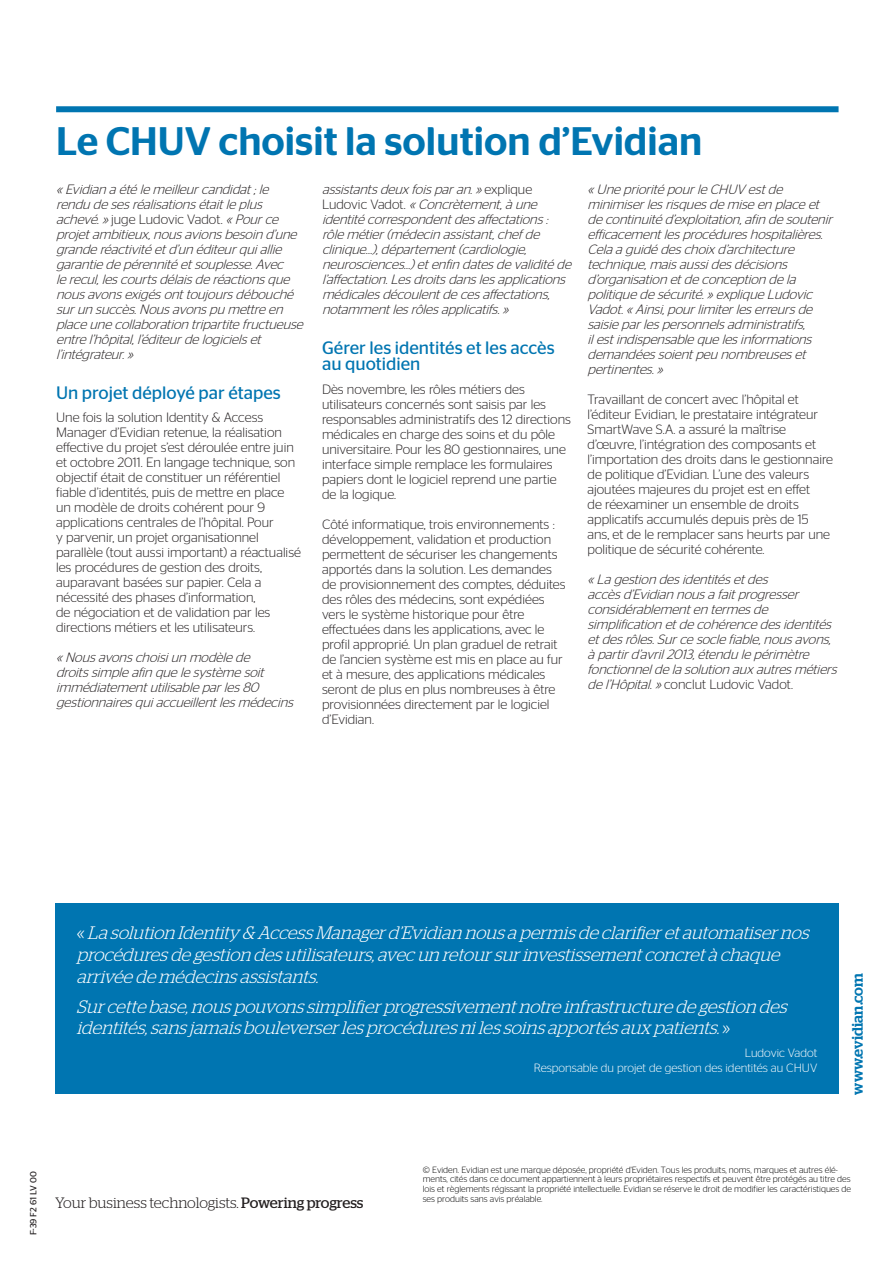
<style>
.page{position:relative;width:893px;height:1263px;background:#fff}
.page>*{position:absolute;margin:0;border:0;box-sizing:border-box;transform-origin:0 0}
.t1{font:500 39.75px "Stag Sans";color:#0075b1}
.Pullout___line_18pt{font:italic 300 18px/21.6px "Stag";color:#fff}
.t2{font:18px/16.5px "Stag Sans";color:#0075b1}
.t3{font:300 15px "Stag";color:#231f20}
.Body_Copy_Bold_Para{font:500 15px "Stag";color:#0075b1}
.Body_Copy_Bold_Para-2{font:300 13.5px/15px "Stag Sans";color:#231f20}
.Body_Copy_Bold_Para-3{font:italic 300 13.5px/15px "Stag Sans";color:#231f20}
.Pullout___line_18pt-2{font:300 12px/14.4px "Stag Sans";color:#fff;text-align:right}
.t4{font:300 9px/9.6px "Stag Sans";color:#000}
.t5{font:9px "Stag Sans";color:#231f20}
.s1{font-style:normal}
.s2{font-weight:400}
</style>
<div class="page">
<div style="left:56px;top:106px;width:782px;height:6px;background:#0075b1"></div>
<div style="left:55px;top:904px;width:783px;height:190px;background:#0075b1"></div>
<p class="t1" style="left:56px;top:118px;width:648px">Le CHUV choisit la solution d’Evidian</p>
<p class="Body_Copy_Bold_Para-3" style="left:56px;top:182px;width:252px">«Evidian aétélemeilleurcandidat ;le rendu desesréalisationsétaitleplus achevé.»<span class="s1">juge Ludovic Vadot.</span> «Pource projetambitieux,nousavionsbesoin d’une granderéactivitéetd’un éditeurquiallie garantiedepérennitéetsouplesse.Avec lerecul,lescourtsdélaisderéactionsque nousavonsexigésonttoujoursdébouché surun succès.Nousavonspu mettreen placeunecollaboration tripartitefructueuse entrel’hôpital,l’éditeurdelogicielset l’intégrateur. »</p>
<p class="t2" style="left:56px;top:384px;width:226px">Un projet déployé par étapes</p>
<p class="Body_Copy_Bold_Para-2" style="left:56px;top:410px;width:246px">Une fois la solution Identity &amp; Access Manager d’Evidian retenue, la réalisation effective du projet s’est déroulée entre juin et octobre 2011. En langage technique, son objectif était de constituer un référentiel fiable d’identités, puis de mettre en place un modèle de droits cohérent pour 9 applications centrales de l’hôpital. Pour<br>y parvenir, un projet organisationnel parallèle (tout aussi important) a réactualisé les procédures de gestion des droits, auparavant basées sur papier. Cela a nécessité des phases d’information,<br>de négociation et de validation par les directions métiers et les utilisateurs.</p>
<p class="Body_Copy_Bold_Para-3" style="left:56px;top:650px;width:242px">«Nousavonschoisiun modèlede droitssimpleafin quelesystèmesoit immédiatementutilisableparles80 gestionnairesquiaccueillentlesmédecins</p>
<p class="Body_Copy_Bold_Para-3" style="left:587px;top:182px;width:250px">«UneprioritépourleCHUV estde minimiserlesrisquesdemiseen placeet decontinuitéd’exploitation,afin desoutenir efficacementlesprocédureshospitalières.<br>Celaaguidédeschoixd’architecture technique,maisaussidesdécisions d’organisation etdeconception dela politiquedesécurité.»expliqueLudovic Vadot.«Ainsi,pourlimiterleserreursde saisieparlespersonnelsadministratifs, ilestindispensablequelesinformations demandéessoientpeu nombreuseset pertinentes.»</p>
<p class="Body_Copy_Bold_Para-2" style="left:587px;top:391px;width:247px">Travaillant de concert avec l’hôpital et l’éditeur Evidian, le prestataire intégrateur SmartWave S.A. a assuré la maîtrise d’œuvre, l’intégration des composants et l’importation des droits dans le gestionnaire de politique d’Evidian. L’une des valeurs ajoutées majeures du projet est en effet<br>de réexaminer un ensemble de droits applicatifs accumulés depuis près de 15 ans, et de le remplacer sans heurts par une politique de sécurité cohérente.</p>
<p class="Body_Copy_Bold_Para-3" style="left:587px;top:571px;width:254px">«Lagestion desidentitésetdes accèsd’Evidian nousafaitprogresser considérablementen termesde simplification etdecohérencedesidentités etdesrôles.Surcesoclefiable,nousavons, à partird’avril2013,étendu lepérimètre fonctionneldelasolution auxautresmétiers del’Hôpital.»<span class="s1">conclut Ludovic Vadot.</span></p>
<p class="Body_Copy_Bold_Para-3" style="left:322px;top:182px;width:254px">assistantsdeuxfoisparan.»<span class="s1">e x p l i q u e<br>L u d o v i c V a d o t .</span> «Concrètement,àune identitécorrespondentdesaffectations : rôlemétier(médecin assistant,chefde clinique…),département(cardiologie, neurosciences…)etenfin datesdevaliditéde l’affectation.Lesdroitsdanslesapplications médicalesdécoulentdecesaffectations, notammentlesrôlesapplicatifs.»</p>
<p class="t2" style="left:322px;top:339px;width:234px">Gérer les identités et les accès au quotidien</p>
<p class="Body_Copy_Bold_Para-2" style="left:322px;top:381px;width:250px">Dès novembre, les rôles métiers des utilisateurs concernés sont saisis par les responsables administratifs des 12 directions médicales en charge des soins et du pôle universitaire. Pour les 80 gestionnaires, une interface simple remplace les formulaires papiers dont le logiciel reprend une partie de la logique.</p>
<p class="Body_Copy_Bold_Para-2" style="left:322px;top:516px;width:245px">Côté informatique, trois environnements : développement, validation et production permettent de sécuriser les changements apportés dans la solution. Les demandes de provisionnement des comptes, déduites des rôles des médecins, sont expédiées vers le système historique pour être effectuées dans les applications, avec le profil approprié. Un plan graduel de retrait de l’ancien système est mis en place au fur et à mesure, des applications médicales seront de plus en plus nombreuses à être provisionnées directement par le logiciel d’Evidian.</p>
<p class="Pullout___line_18pt" style="left:77px;top:922px;width:739px"><span class="s1">«</span> Lasolution Identity &amp; AccessManagerd’Evidian nousapermisdeclarifieretautomatisernos procéduresdegestion desutilisateurs,avecun retoursurinvestissementconcretàchaque arrivéedemédecinsassistants.</p>
<p class="Pullout___line_18pt" style="left:77px;top:995px;width:717px">Surcettebase,nouspouvonssimplifierprogressivementnotreinfrastructuredegestion des identités,sansjamaisbouleverserlesprocéduresnilessoinsapportésaux patients.<span class="s1">»</span></p>
<p class="Pullout___line_18pt-2" style="left:534px;top:1045px;width:285px">Ludovic Vadot<br>Responsable du projet de gestion des identités au CHUV</p>
<p class="Body_Copy_Bold_Para" style="left:849px;top:1094px;width:123px;rotate:-90deg">www.evidian.com</p>
<p class="t5" style="left:28px;top:1235px;width:65px;rotate:-90deg">F-39 F2 61 LV 00</p>
<p class="t3" style="left:55px;top:1194px;width:310px">Your business technologists. <span class="s2">Powering progress</span></p>
<p class="t4" style="left:423px;top:1165px;width:430px">© Eviden. Evidian est une marque déposée, propriété d'Eviden. Tous les produits, noms, marques et autres élé&shy;ments, cités dans ce document appartiennent à leurs propriétaires respectifs et peuvent être protégés au titre des lois et règlements régissant la propriété intellectuelle. Evidian se réserve le droit de modifier les caractéristiques de ses produits sans avis préalable.</p>
</div>
